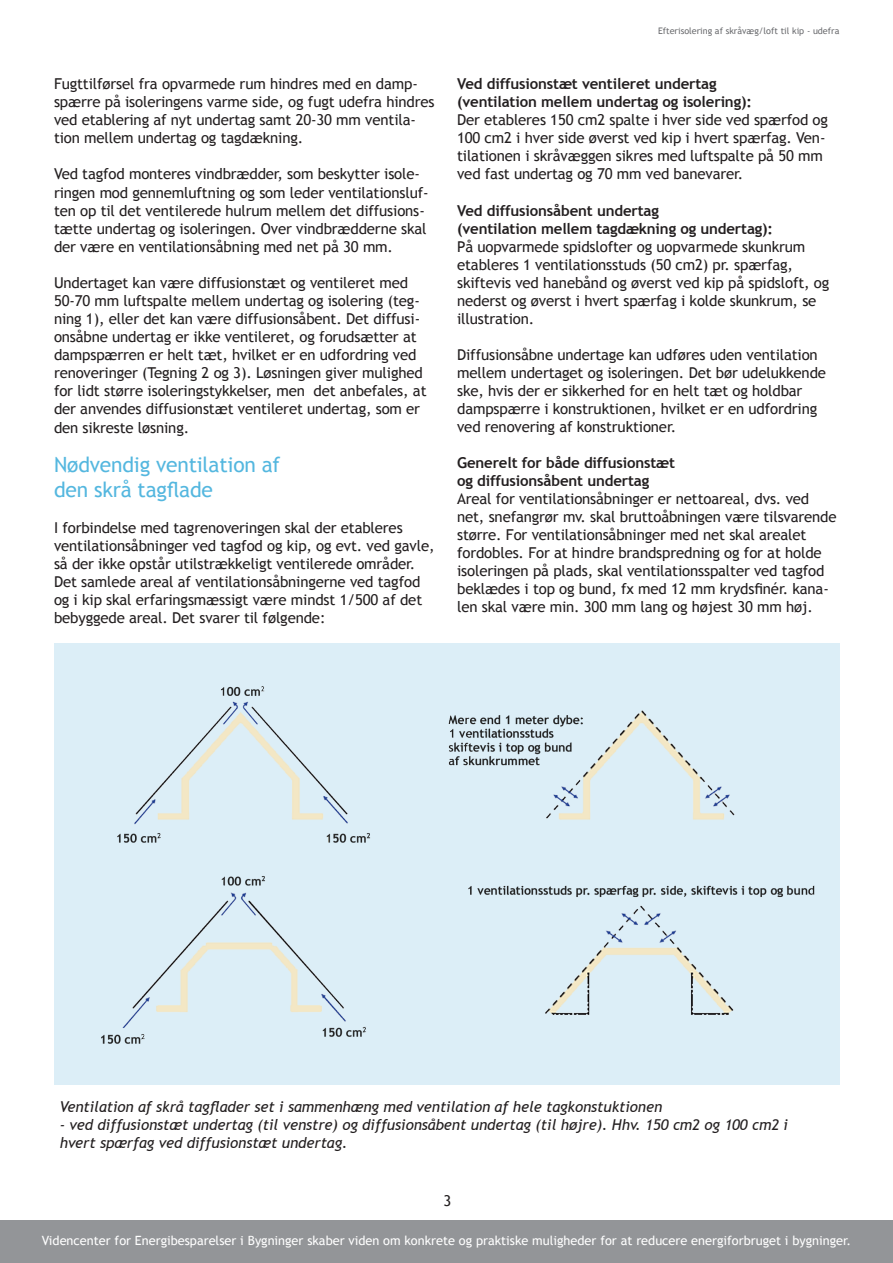
<style>
.page{position:relative;width:893px;height:1263px;background:#fff}
.page>*{position:absolute;margin:0;border:0;box-sizing:border-box;transform-origin:0 0}
.Overskrift{font:21px "Trebuchet MS";letter-spacing:-.01em;color:#54b7df}
.t1{font:15px/18px "Trebuchet MS";letter-spacing:-.01em;color:#231f20}
.t2{font:italic 15px/18px "Trebuchet MS";letter-spacing:-.005em;color:#231f20}
.t3{font:700 15px "Trebuchet MS";letter-spacing:-.01em;color:#231f20}
.t4{font:12.75px "Trebuchet MS";color:#fff}
.t5{font:9px "Trebuchet MS";color:#6c6d70}
</style>
<div class="page">
<div style="left:55px;top:643px;width:785px;height:442px;background:#dceef7"></div>
<div style="left:0;top:1221px;width:893px;height:42px;background:#939598"></div>
<img style="left:101px;top:686px;width:714px;height:358px">
<p class="t1" style="left:54px;top:75px;width:382px">Fugttilførsel fra opvarmede rum hindres med en damp&shy;spærre på isoleringens varme side, og fugt udefra hindres ved etablering af nyt undertag samt 20-30 mm ventila&shy;tion mellem undertag og tagdækning.</p>
<p class="t1" style="left:54px;top:165px;width:376px">Ved tagfod monteres vindbrædder, som beskytter isole&shy;ringen mod gennemluftning og som leder ventilationsluf&shy;ten op til det ventilerede hulrum mellem det diffusions&shy;tætte undertag og isoleringen. Over vindbrædderne skal der være en ventilationsåbning med net på 30 mm.</p>
<p class="t1" style="left:54px;top:273px;width:374px">Undertaget kan være diffusionstæt og ventileret med 50-70 mm luftspalte mellem undertag og isolering (teg&shy;ning 1), eller det kan være diffusionsåbent. Det diffusi&shy;onsåbne undertag er ikke ventileret, og forudsætter at dampspærren er helt tæt, hvilket er en udfordring ved renoveringer (Tegning 2 og 3). Løsningen giver mulighed for lidt større isoleringstykkelser, men det anbefales, at der anvendes diffusionstæt ventileret undertag, som er</p>
<p class="t1" style="left:54px;top:419px;width:137px">den sikreste løsning.</p>
<p class="Overskrift" style="left:54px;top:452px;width:228px">Nødvendig ventilation af</p>
<p class="Overskrift" style="left:54px;top:477px;width:161px">den skrå tagflade</p>
<p class="t1" style="left:54px;top:519px;width:382px">I forbindelse med tagrenoveringen skal der etableres ventilationsåbninger ved tagfod og kip, og evt. ved gavle, så der ikke opstår utilstrækkeligt ventilerede områder.<br>Det samlede areal af ventilationsåbningerne ved tagfod og i kip skal erfaringsmæssigt være mindst 1/500 af det bebyggede areal. Det svarer til følgende:</p>
<p class="t5" style="left:658px;top:26px;width:183px">Efterisolering af skråvæg/loft til kip - udefra</p>
<p class="t3" style="left:457px;top:75px;width:261px">Ved diffusionstæt ventileret undertag</p>
<p class="t3" style="left:457px;top:93px;width:296px">(ventilation mellem undertag og isolering):</p>
<p class="t1" style="left:457px;top:111px;width:372px">Der etableres 150 cm2 spalte i hver side ved spærfod og 100 cm2 i hver side øverst ved kip i hvert spærfag. Ven&shy;tilationen i skråvæggen sikres med luftspalte på 50 mm ved fast undertag og 70 mm ved banevarer.</p>
<p class="t3" style="left:457px;top:201px;width:203px">Ved diffusionsåbent undertag</p>
<p class="t3" style="left:457px;top:219px;width:317px">(ventilation mellem tagdækning og undertag):</p>
<p class="t1" style="left:457px;top:237px;width:374px">På uopvarmede spidslofter og uopvarmede skunkrum etableres 1 ventilationsstuds (50 cm2) pr. spærfag, skiftevis ved hanebånd og øverst ved kip på spidsloft, og nederst og øverst i hvert spærfag i kolde skunkrum, se illustration.</p>
<p class="t1" style="left:457px;top:345px;width:370px">Diffusionsåbne undertage kan udføres uden ventilation mellem undertaget og isoleringen. Det bør udelukkende ske, hvis der er sikkerhed for en helt tæt og holdbar dampspærre i konstruktionen, hvilket er en udfordring ved renovering af konstruktioner.</p>
<p class="t3" style="left:457px;top:453px;width:219px">Generelt for både diffusionstæt</p>
<p class="t3" style="left:457px;top:471px;width:194px">og diffusionsåbent undertag</p>
<p class="t1" style="left:457px;top:489px;width:381px">Areal for ventilationsåbninger er nettoareal, dvs. ved net, snefangrør mv. skal bruttoåbningen være tilsvarende større. For ventilationsåbninger med net skal arealet fordobles. For at hindre brandspredning og for at holde isoleringen på plads, skal ventilationsspalter ved tagfod beklædes i top og bund, fx med 12 mm krydsfinér. kana&shy;len skal være min. 300 mm lang og højest 30 mm høj.</p>
<p class="t2" style="left:60px;top:1098px;width:604px">Ventilation af skrå tagflader set i sammenhæng med ventilation af hele tagkonstuktionen</p>
<p class="t2" style="left:60px;top:1116px;width:730px">- ved diffusionstæt undertag (til venstre) og diffusionsåbent undertag (til højre). Hhv. 150 cm2 og 100 cm2 i hvert spærfag ved diffusionstæt undertag.</p>
<p class="t1" style="left:443px;top:1192px;width:9px">3</p>
<p class="t4" style="left:42px;top:1233px;width:811px">Videncenter for Energibesparelser i Bygninger skaber viden om konkrete og praktiske muligheder for at reducere energiforbruget i bygninger.</p>
</div>
